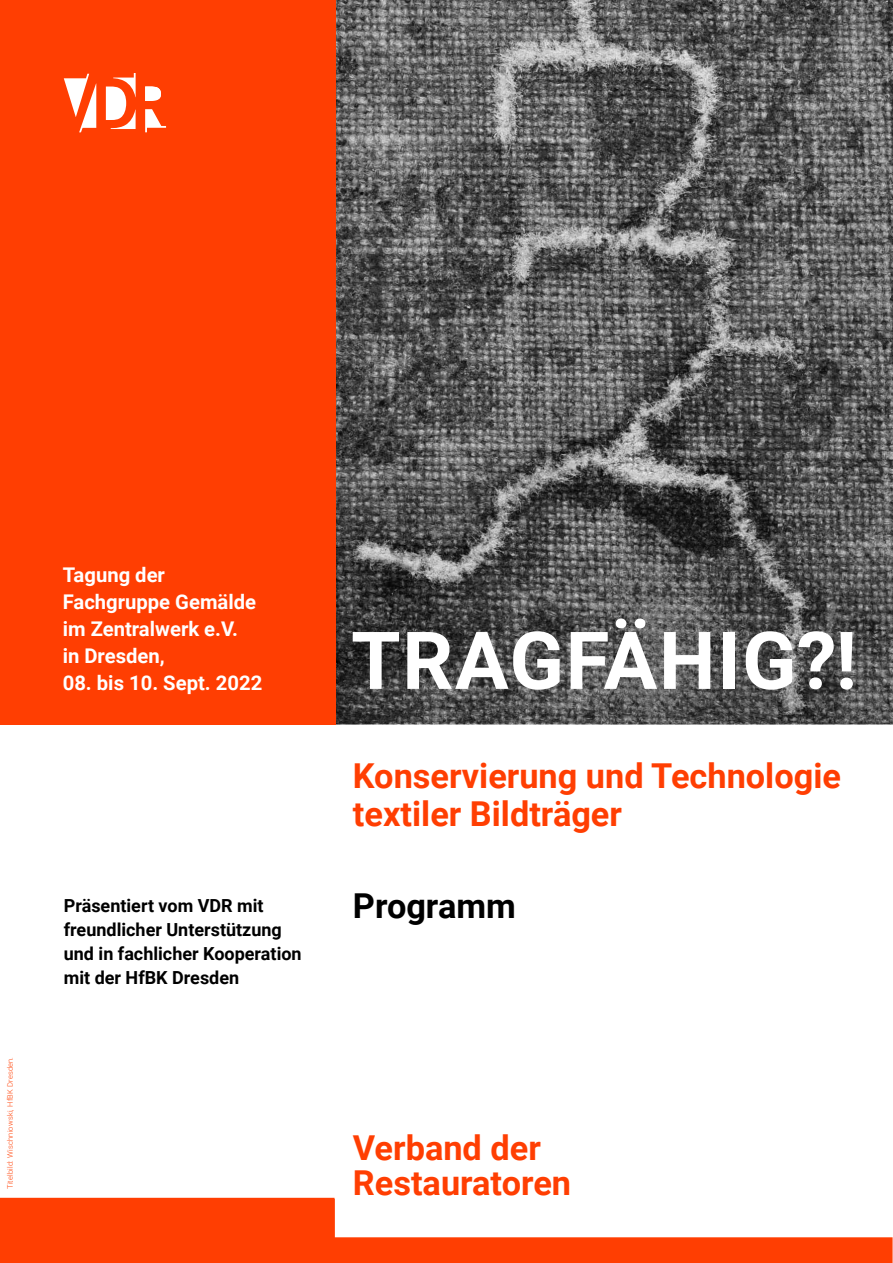
<style>
.page{position:relative;width:893px;height:1263px;background:#fff}
.page>*{position:absolute;margin:0;border:0;box-sizing:border-box;transform-origin:0 0}
.t1{font:700 79.95px "Roboto";letter-spacing:.02em;color:#fff}
.t2{font:700 34.35px/38.5px "Roboto";color:#ff3e02}
.t3{font:700 34.35px "Roboto";color:#000}
.t4{font:700 20.25px/27px "Roboto";color:#fff}
.t5{font:700 18px/24px "Roboto";color:#000}
.t6{font:300 7.5px "Roboto";letter-spacing:.025em;color:#ff3e02}
</style>
<div class="page">
<img style="left:336px;top:0;width:557px;height:724px">
<div style="left:0;top:0;width:336px;height:724px;background:#ff3e02"></div>
<svg style="left:0;top:1198px;width:893px;height:65px;fill:#ff3e02"></svg>
<svg style="left:145px;top:87px;width:16px;height:14px"></svg>
<svg style="left:64px;top:74px;width:32px;height:58px"></svg>
<svg style="left:106px;top:73px;width:30px;height:56px"></svg>
<svg style="left:145px;top:109px;width:21px;height:23px"></svg>
<p class="t4" style="left:63px;top:561px;width:195px">Tagung der<br>Fachgruppe Gemälde im Zentralwerk e.V. in Dresden,</p>
<p class="t4" style="left:63px;top:669px;width:201px">08. bis 10. Sept. 2022</p>
<p class="t6" style="left:5px;top:1189px;width:134px;rotate:-90deg">Titelbild: Wischniowski, HfBK Dresden.</p>
<p class="t5" style="left:64px;top:893px;width:239px">Präsentiert vom VDR mit freundlicher Unterstützung und in fachlicher Kooperation mit der HfBK Dresden</p>
<h1 class="t1" style="left:351px;top:604px;width:507px">TRAGFÄHIG?!</h1>
<h2 class="t2" style="left:353px;top:755px;width:490px">Konservierung und Technologie textiler Bildträger</h2>
<h2 class="t3" style="left:353px;top:882px;width:164px">Programm</h2>
<h2 class="t2" style="left:353px;top:1130px;width:220px;line-height:34.5px">Verband der<br>Restauratoren</h2>
</div>
